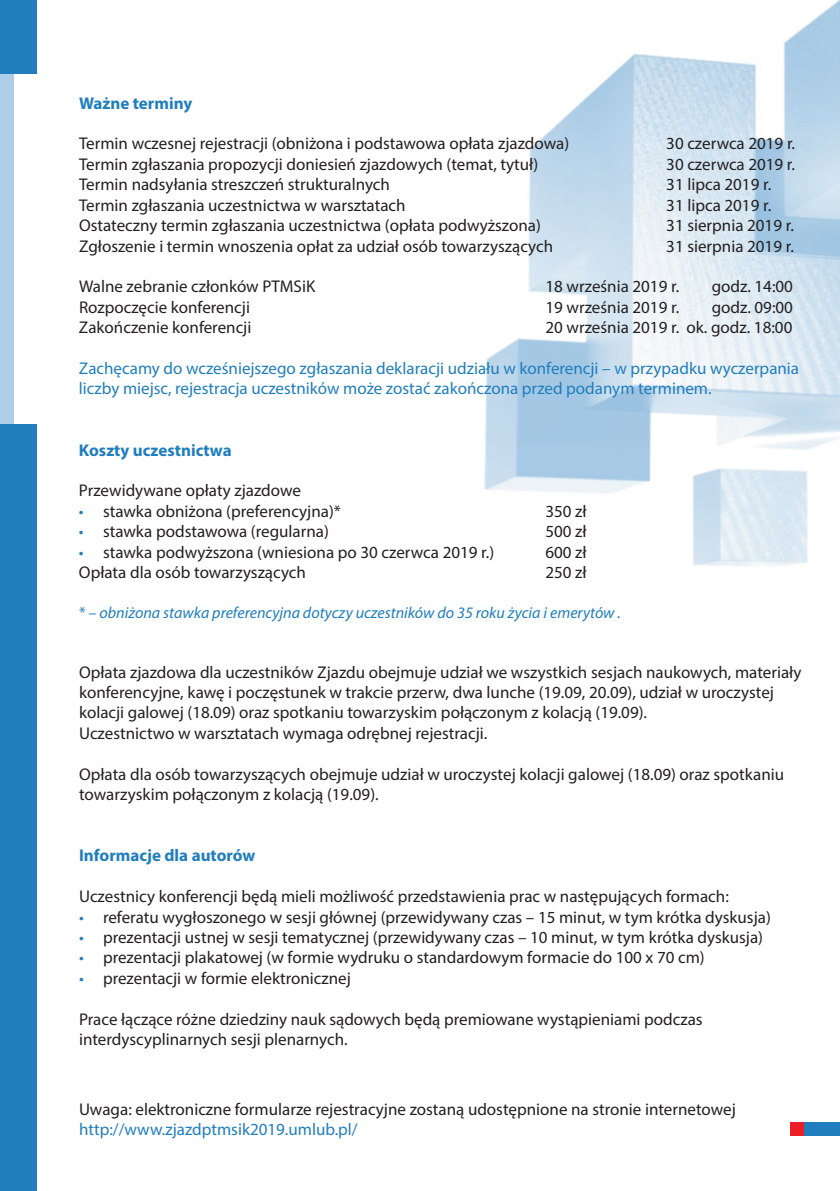
<style>
.page{position:relative;width:840px;height:1191px;background:#fff}
.page>*{position:absolute;margin:0;border:0;box-sizing:border-box;transform-origin:0 0}
.t1{font:17px/20.4px "Myriad Pro";color:#231f20}
.t2{font:17px/20.4px "Myriad Pro";color:#207ebe}
.t3{font:700 17px "Myriad Pro";color:#207ebe}
.t4{font:italic 16px "Myriad Pro";color:#207ebe}
.s1{color:#207ebe}
.s2{font-style:normal}
</style>
<div class="page">
<div style="left:0;top:73px;width:14px;height:351px;background:#adcee6"></div>
<img style="left:484px;top:0;width:355px;height:566px">
<div style="left:802px;top:1122px;width:37px;height:13px;background:#207ebe"></div>
<div style="left:0;top:0;width:37px;height:73px;background:#207ebe"></div>
<div style="left:0;top:424px;width:37px;height:767px;background:#207ebe"></div>
<div style="left:789px;top:1122px;width:13px;height:13px;background:#ed1d24"></div>
<p class="t3" style="left:79px;top:92px;width:115px">Ważne terminy</p>
<p class="t1" style="left:79px;top:133px;width:491px">Termin wczesnej rejestracji (obniżona i podstawowa opłata zjazdowa)</p>
<p class="t1" style="left:666px;top:133px;width:130px">30 czerwca 2019 r.</p>
<p class="t1" style="left:79px;top:154px;width:460px">Termin zgłaszania propozycji doniesień zjazdowych (temat, tytuł)</p>
<p class="t1" style="left:666px;top:154px;width:130px">30 czerwca 2019 r.</p>
<p class="t1" style="left:79px;top:174px;width:312px">Termin nadsyłania streszczeń strukturalnych</p>
<p class="t1" style="left:666px;top:174px;width:106px">31 lipca 2019 r.</p>
<p class="t1" style="left:79px;top:194px;width:328px">Termin zgłaszania uczestnictwa w warsztatach</p>
<p class="t1" style="left:666px;top:194px;width:106px">31 lipca 2019 r.</p>
<p class="t1" style="left:79px;top:215px;width:463px">Ostateczny termin zgłaszania uczestnictwa (opłata podwyższona)</p>
<p class="t1" style="left:666px;top:215px;width:129px">31 sierpnia 2019 r.</p>
<p class="t1" style="left:79px;top:235px;width:475px">Zgłoszenie i termin wnoszenia opłat za udział osób towarzyszących</p>
<p class="t1" style="left:666px;top:235px;width:129px">31 sierpnia 2019 r.</p>
<p class="t1" style="left:79px;top:276px;width:237px">Walne zebranie członków PTMSiK</p>
<p class="t1" style="left:545px;top:276px;width:135px">18 września 2019 r.</p>
<p class="t1" style="left:711px;top:276px;width:83px">godz. 14:00</p>
<p class="t1" style="left:79px;top:296px;width:172px">Rozpoczęcie konferencji</p>
<p class="t1" style="left:545px;top:296px;width:135px">19 września 2019 r.</p>
<p class="t1" style="left:711px;top:296px;width:83px">godz. 09:00</p>
<p class="t1" style="left:79px;top:317px;width:174px">Zakończenie konferencji</p>
<p class="t1" style="left:545px;top:317px;width:248px">20 września 2019 r. ok. godz. 18:00</p>
<p class="t2" style="left:79px;top:358px;width:721px">Zachęcamy do wcześniejszego zgłaszania deklaracji udziału w konferencji – w przypadku wyczerpania liczby miejsc, rejestracja uczestników może zostać zakończona przed podanym terminem.</p>
<p class="t3" style="left:79px;top:439px;width:154px">Koszty uczestnictwa</p>
<p class="t1" style="left:79px;top:480px;width:223px">Przewidywane opłaty zjazdowe</p>
<p class="t1" style="left:79px;top:500px;width:263px"><span class="s1">•</span> stawka obniżona (preferencyjna)*</p>
<p class="t1" style="left:545px;top:500px;width:43px">350 zł</p>
<p class="t1" style="left:79px;top:521px;width:251px"><span class="s1">•</span> stawka podstawowa (regularna)</p>
<p class="t1" style="left:545px;top:521px;width:43px">500 zł</p>
<p class="t1" style="left:79px;top:541px;width:416px"><span class="s1">•</span> stawka podwyższona (wniesiona po 30 czerwca 2019 r.)</p>
<p class="t1" style="left:545px;top:541px;width:43px">600 zł</p>
<p class="t1" style="left:79px;top:562px;width:228px">Opłata dla osób towarzyszących</p>
<p class="t1" style="left:545px;top:562px;width:43px">250 zł</p>
<p class="t4" style="left:79px;top:602px;width:543px"><span class="s2">*</span> – obniżona stawka preferencyjna dotyczy uczestników do 35 roku życia i emerytów .</p>
<p class="t1" style="left:79px;top:661px;width:723px">Opłata zjazdowa dla uczestników Zjazdu obejmuje udział we wszystkich sesjach naukowych, materiały konferencyjne, kawę i poczęstunek w trakcie przerw, dwa lunche (19.09, 20.09), udział w uroczystej kolacji galowej (18.09) oraz spotkaniu towarzyskim połączonym z kolacją (19.09).<br>Uczestnictwo w warsztatach wymaga odrębnej rejestracji.</p>
<p class="t1" style="left:79px;top:763px;width:706px">Opłata dla osób towarzyszących obejmuje udział w uroczystej kolacji galowej (18.09) oraz spotkaniu towarzyskim połączonym z kolacją (19.09).</p>
<p class="t3" style="left:79px;top:844px;width:178px">Informacje dla autorów</p>
<p class="t1" style="left:79px;top:886px;width:651px">Uczestnicy konferencji będą mieli możliwość przedstawienia prac w następujących formach:</p>
<p class="t1" style="left:79px;top:906px;width:693px"><span class="s1">•</span> referatu wygłoszonego w sesji głównej (przewidywany czas – 15 minut, w tym krótka dyskusja)</p>
<p class="t1" style="left:79px;top:926px;width:685px"><span class="s1">•</span> prezentacji ustnej w sesji tematycznej (przewidywany czas – 10 minut, w tym krótka dyskusja)</p>
<p class="t1" style="left:79px;top:947px;width:627px"><span class="s1">•</span> prezentacji plakatowej (w formie wydruku o standardowym formacie do 100 x 70 cm)</p>
<p class="t1" style="left:79px;top:967px;width:273px"><span class="s1">•</span> prezentacji w formie elektronicznej</p>
<p class="t1" style="left:79px;top:1008px;width:624px">Prace łączące różne dziedziny nauk sądowych będą premiowane wystąpieniami podczas interdyscyplinarnych sesji plenarnych.</p>
<p class="t1" style="left:79px;top:1098px;width:658px">Uwaga: elektroniczne formularze rejestracyjne zostaną udostępnione na stronie internetowej</p>
<p class="t2" style="left:79px;top:1118px;width:280px">http://www.zjazdptmsik2019.umlub.pl/</p>
</div>
